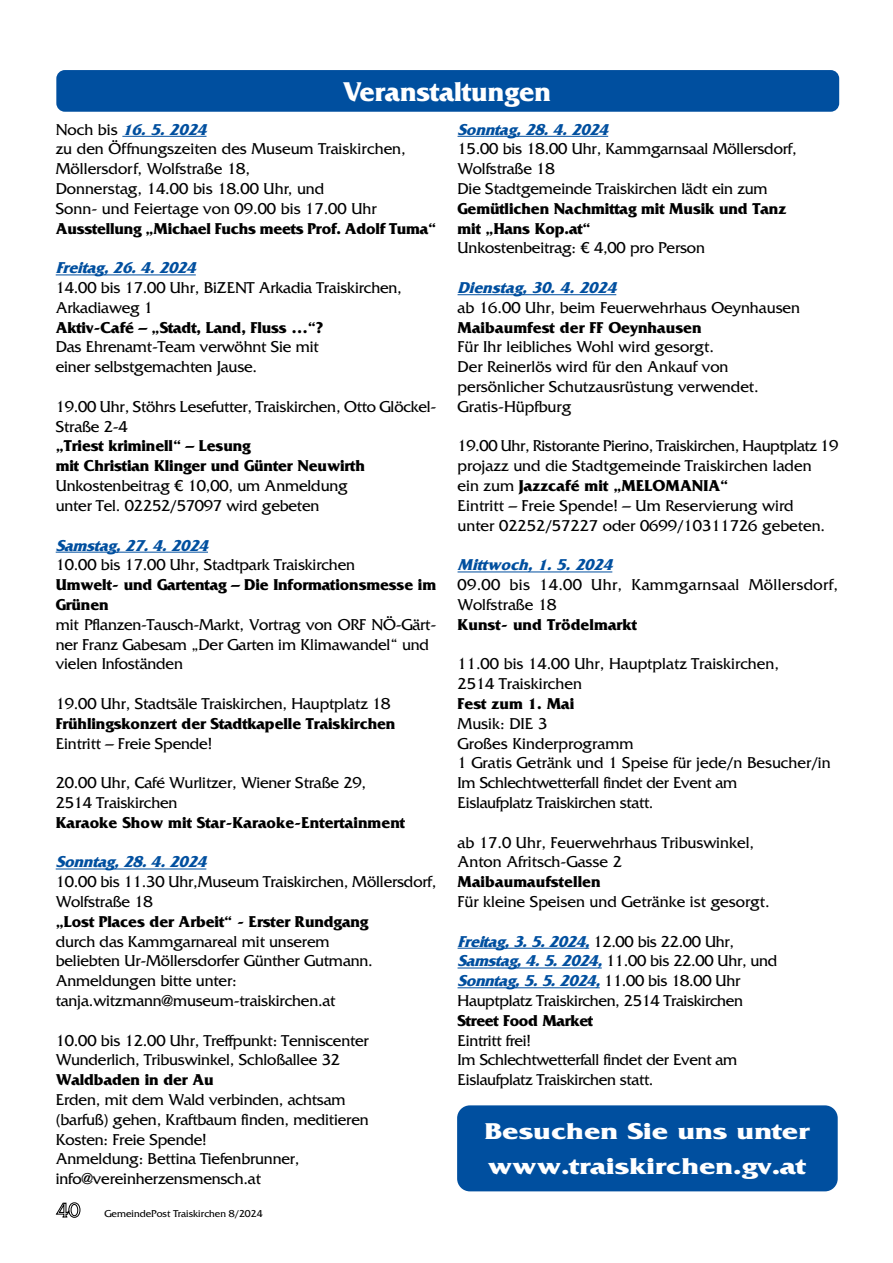
<style>
.page{position:relative;width:893px;height:1263px;background:#fff}
.page>*{position:absolute;margin:0;border:0;box-sizing:border-box;transform-origin:0 0}
.t1{font:700 28.5px "Friz Quadrata Std";color:#fff}
.t2{font:700 24px/34.5px "Friz Quadrata Std";color:#fff;scale:1.27 1}
.t3{font:16.5px/19.8px "Friz Quadrata Std";letter-spacing:-.01em;color:#000}
.t4{font:700 16.5px/19.8px "Friz Quadrata Std";letter-spacing:-.01em;color:#000}
.t5{font:italic 700 16.5px "Friz Quadrata Std";color:#004f9f}
.t6{font:16.5px/19.8px "Friz Quadrata Std";letter-spacing:.02em;color:#000}
.t7{font:10.5px "Friz Quadrata Std";color:#000}
.s1{font-weight:700}
.s2{font-weight:700;font-style:italic;color:#004f9f}
.s3{font-size:21px}
</style>
<div class="page">
<hr style="left:122px;top:136px;width:85px;height:1px;background:#004f9f">
<hr style="left:56px;top:274px;width:140px;height:1px;background:#004f9f">
<hr style="left:56px;top:552px;width:152px;height:1px;background:#004f9f">
<hr style="left:56px;top:868px;width:150px;height:1px;background:#004f9f">
<div style="left:56px;top:70px;width:783px;height:42px;background:#004f9f;border-radius:9px"></div>
<hr style="left:458px;top:136px;width:150px;height:1px;background:#004f9f">
<hr style="left:458px;top:294px;width:158px;height:1px;background:#004f9f">
<hr style="left:458px;top:571px;width:154px;height:1px;background:#004f9f">
<hr style="left:458px;top:948px;width:131px;height:1px;background:#004f9f">
<hr style="left:458px;top:967px;width:144px;height:1px;background:#004f9f">
<hr style="left:458px;top:987px;width:142px;height:1px;background:#004f9f">
<div style="left:457px;top:1105px;width:381px;height:86px;background:#004f9f;border-radius:13px"></div>
<h1 class="t1" style="left:343px;top:75px;width:209px">Veranstaltungen</h1>
<p class="t5" style="left:458px;top:120px;width:157px">Sonntag,28.4.2024</p>
<p class="t3" style="left:458px;top:139px;width:341px">15.00 bis 18.00 Uhr, Kammgarnsaal Möllersdorf,<br>Wolfstraße 18<br>Die Stadtgemeinde Traiskirchen lädt ein zum</p>
<p class="t4" style="left:458px;top:199px;width:330px">Gemütlichen Nachmittag mit Musik und Tanz mit „Hans Kop.at“</p>
<p class="t3" style="left:458px;top:238px;width:249px">Unkostenbeitrag: € 4,00 pro Person</p>
<p class="t5" style="left:458px;top:279px;width:165px">Dienstag,30.4.2024</p>
<p class="t3" style="left:458px;top:298px;width:344px">ab 16.00 Uhr, beim Feuerwehrhaus Oeynhausen</p>
<p class="t4" style="left:458px;top:318px;width:246px">Maibaumfest der FF Oeynhausen</p>
<p class="t3" style="left:458px;top:337px;width:303px">Für Ihr leibliches Wohl wird gesorgt.<br>Der Reinerlös wird für den Ankauf von persönlicher Schutzausrüstung verwendet.<br>Gratis-Hüpfburg</p>
<p class="t3" style="left:458px;top:436px;width:382px">19.00 Uhr, Ristorante Pierino, Traiskirchen, Hauptplatz 19 projazz und die Stadtgemeinde Traiskirchen laden<br>ein zum <span class="s1">Jazzcafé mit „MELOMANIA“<br></span>Eintritt – Freie Spende! – Um Reservierung wird<br>unter 02252/57227 oder 0699/10311726 gebeten.</p>
<p class="t5" style="left:458px;top:556px;width:161px">Mittwoch,1.5.2024</p>
<p class="t6" style="left:458px;top:575px;width:382px">09.00 bis 14.00 Uhr, Kammgarnsaal Möllersdorf,<br>Wolfstraße 18</p>
<p class="t4" style="left:458px;top:615px;width:181px">Kunst- und Trödelmarkt</p>
<p class="t3" style="left:458px;top:654px;width:323px">11.00 bis 14.00 Uhr, Hauptplatz Traiskirchen,<br>2514 Traiskirchen</p>
<p class="t4" style="left:458px;top:694px;width:118px">Fest zum 1. Mai</p>
<p class="t3" style="left:458px;top:714px;width:375px">Musik: DIE 3<br>Großes Kinderprogramm<br>1 Gratis Getränk und 1 Speise für jede/n Besucher/in Im Schlechtwetterfall findet der Event am<br>Eislaufplatz Traiskirchen statt.</p>
<p class="t3" style="left:458px;top:832px;width:298px">ab 17.0 Uhr, Feuerwehrhaus Tribuswinkel,<br>Anton Afritsch-Gasse 2</p>
<p class="t4" style="left:458px;top:872px;width:145px">Maibaumaufstellen</p>
<p class="t3" style="left:458px;top:892px;width:314px">Für kleine Speisen und Getränke ist gesorgt.</p>
<p class="t3" style="left:458px;top:931px;width:321px"><span class="s2">Freitag,3.5.2024,</span>12.00 bis 22.00 Uhr, <span class="s2">Samstag,4.5.2024,</span>11.00 bis 22.00 Uhr, und <span class="s2">Sonntag,5.5.2024,</span>1 1 . 0 0 b i s 1 8 . 0 0 U h r Hauptplatz Traiskirchen, 2514 Traiskirchen</p>
<p class="t4" style="left:458px;top:1011px;width:137px">Street Food Market</p>
<p class="t3" style="left:458px;top:1030px;width:281px">Eintritt frei!<br>Im Schlechtwetterfall findet der Event am<br>Eislaufplatz Traiskirchen statt.</p>
<h2 class="t2" style="left:484px;top:1114px;width:257px">Besuchen Sie uns unter www.traiskirchen.gv.at</h2>
<p class="t3" style="left:56px;top:120px;width:352px">N o c h b i s <span class="s2">16.5.2024<br></span>zu den Öffnungszeiten des Museum Traiskirchen, Möllersdorf, Wolfstraße 18,<br>Donnerstag, 14.00 bis 18.00 Uhr, und<br>Sonn- und Feiertage von 09.00 bis 17.00 Uhr</p>
<p class="t4" style="left:56px;top:219px;width:382px">Ausstellung „Michael Fuchs meets Prof. Adolf Tuma“</p>
<p class="t5" style="left:56px;top:259px;width:147px">Freitag,26.4.2024</p>
<p class="t3" style="left:56px;top:278px;width:348px">14.00 bis 17.00 Uhr, BiZENT Arkadia Traiskirchen,<br>Arkadiaweg 1</p>
<p class="t4" style="left:56px;top:318px;width:269px">Aktiv-Café – „Stadt, Land, Fluss …“?</p>
<p class="t3" style="left:56px;top:337px;width:265px">Das Ehrenamt-Team verwöhnt Sie mit einer selbstgemachten Jause.</p>
<p class="t3" style="left:56px;top:397px;width:382px">19.00 Uhr, Stöhrs Lesefutter, Traiskirchen, Otto Glöckel-<br>Straße 2-4</p>
<p class="t4" style="left:56px;top:436px;width:311px">„Triest kriminell“ – Lesung<br>mit Christian Klinger und Günter Neuwirth</p>
<p class="t3" style="left:56px;top:476px;width:294px">Unkostenbeitrag € 10,00, um Anmeldung unter Tel. 02252/57097 wird gebeten</p>
<p class="t5" style="left:56px;top:536px;width:159px">Samstag,27.4.2024</p>
<p class="t3" style="left:56px;top:555px;width:301px">10.00 bis 17.00 Uhr, Stadtpark Traiskirchen</p>
<p class="t4" style="left:56px;top:575px;width:382px">Umwelt- und Gartentag – Die Informationsmesse im<br>Grünen</p>
<p class="t3" style="left:56px;top:615px;width:382px">mit Pflanzen-Tausch-Markt, Vortrag von ORF NÖ-Gärt&shy;ner Franz Gabesam „Der Garten im Klimawandel“ und vielen Infoständen</p>
<p class="t3" style="left:56px;top:694px;width:336px">19.00 Uhr, Stadtsäle Traiskirchen, Hauptplatz 18</p>
<p class="t4" style="left:56px;top:714px;width:341px">Frühlingskonzert der Stadtkapelle Traiskirchen</p>
<p class="t3" style="left:56px;top:733px;width:158px">Eintritt – Freie Spende!</p>
<p class="t3" style="left:56px;top:773px;width:312px">20.00 Uhr, Café Wurlitzer, Wiener Straße 29,<br>2514 Traiskirchen</p>
<p class="t4" style="left:56px;top:813px;width:351px">Karaoke Show mit Star-Karaoke-Entertainment</p>
<p class="t5" style="left:56px;top:853px;width:157px">Sonntag,28.4.2024</p>
<p class="t3" style="left:56px;top:872px;width:382px">10.00 bis 11.30 Uhr,Museum Traiskirchen, Möllersdorf,<br>Wolfstraße 18</p>
<p class="t4" style="left:56px;top:912px;width:314px">„Lost Places der Arbeit“ - Erster Rundgang</p>
<p class="t3" style="left:56px;top:931px;width:319px">durch das Kammgarnareal mit unserem beliebten Ur-Möllersdorfer Günther Gutmann.<br>Anmeldungen bitte unter: tanja.witzmann@museum-traiskirchen.at</p>
<p class="t3" style="left:56px;top:1030px;width:315px">10.00 bis 12.00 Uhr, Treffpunkt: Tenniscenter<br>Wunderlich, Tribuswinkel, Schloßallee 32</p>
<p class="t4" style="left:56px;top:1070px;width:160px">Waldbaden in der Au</p>
<p class="t3" style="left:56px;top:1090px;width:315px">Erden, mit dem Wald verbinden, achtsam (barfuß) gehen, Kraftbaum finden, meditieren Kosten: Freie Spende!<br>Anmeldung: Bettina Tiefenbrunner, info@vereinherzensmensch.at</p>
<p class="t7" style="left:57px;top:1208px;width:207px"><span class="s3">40</span> GemeindePost Traiskirchen 8/2024</p>
</div>
